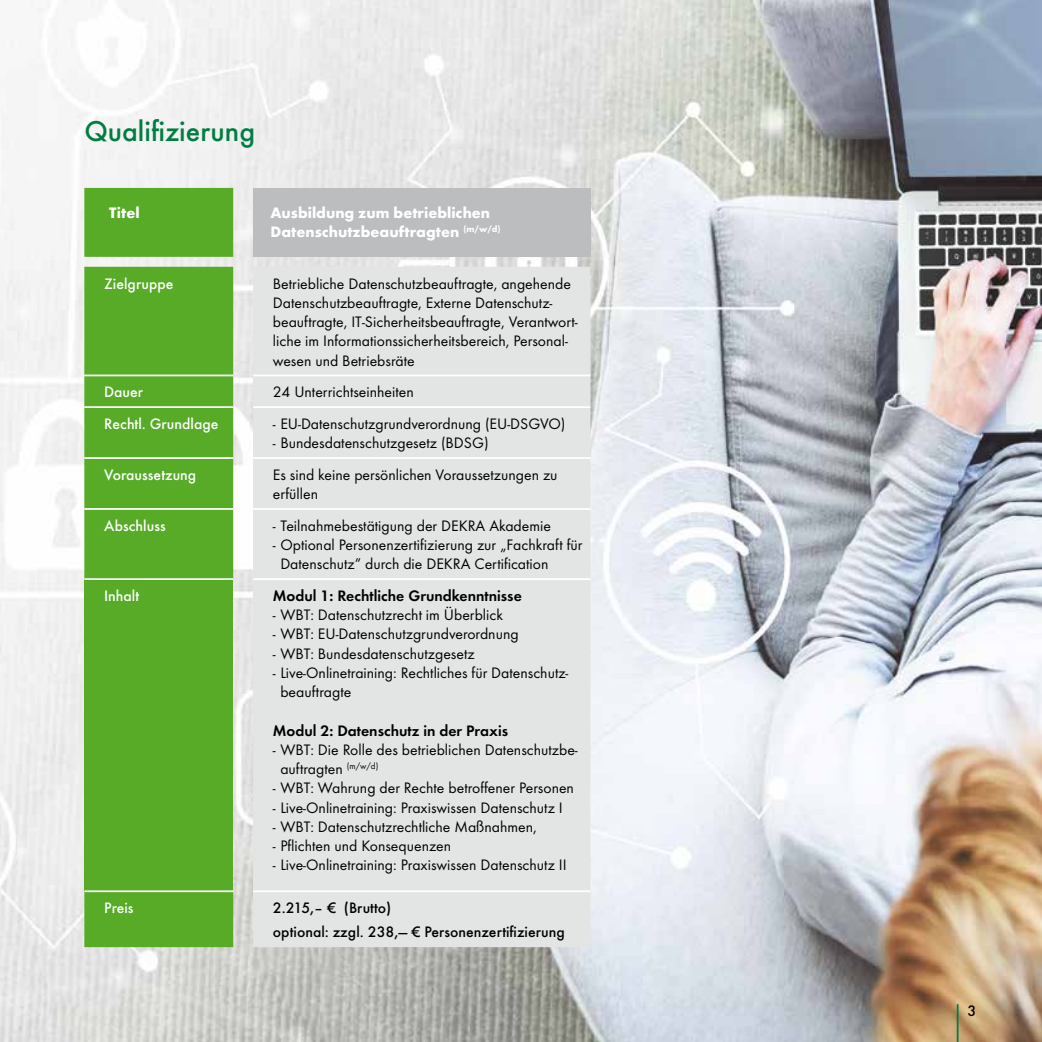
<style>
.page{position:relative;width:1042px;height:1042px;background:#fff}
.page>*{position:absolute;margin:0;border:0;box-sizing:border-box;transform-origin:0 0}
.t1{font:500 29.75px "Futura TOT";color:#007d40}
.t2{font:15.75px/19.2px "Futura TOT Boo";color:#000}
.t3{font:500 15.75px "Futura TOT";color:#fff}
.t4{font:700 15.75px/19.2px "Futura TOT";color:#fff}
.t5{font:15.75px "Futura TOT Dem";color:#000}
.t6{font:500 15.75px/24.2px "Futura TOT";color:#000}
</style>
<div class="page">
<img style="left:0;top:0;width:1042px;height:1042px">
<hr style="left:957px;top:1004px;width:1px;height:38px;background:#007d40">
<div style="left:84px;top:188px;width:149px;height:759px;background:#57ab27"></div>
<div style="left:253px;top:188px;width:337px;height:69px;background:#bbbdbe"></div>
<div style="left:253px;top:267px;width:337px;height:680px;background:#e3e4e4"></div>
<div style="left:84px;top:579px;width:149px;height:312px;background:#57ab27"></div>
<hr style="left:253px;top:374px;width:337px;height:2px;background:#fff">
<hr style="left:253px;top:406px;width:337px;height:2px;background:#fff">
<hr style="left:253px;top:457px;width:337px;height:2px;background:#fff">
<hr style="left:253px;top:508px;width:337px;height:2px;background:#fff">
<hr style="left:84px;top:374px;width:149px;height:2px;background:#fff">
<hr style="left:84px;top:406px;width:149px;height:2px;background:#fff">
<hr style="left:84px;top:457px;width:149px;height:2px;background:#fff">
<hr style="left:84px;top:508px;width:149px;height:2px;background:#fff">
<hr style="left:84px;top:578px;width:149px;height:2px;background:#fff">
<hr style="left:84px;top:890px;width:149px;height:2px;background:#fff">
<hr style="left:253px;top:578px;width:337px;height:2px;background:#fff">
<hr style="left:253px;top:890px;width:337px;height:2px;background:#fff">
<h1 class="t1" style="left:84px;top:114px;width:172px">Qualifizierung</h1>
<p class="t4" style="left:109px;top:203px;width:32px">Titel</p>
<p class="t4" style="left:270px;top:203px;width:232px">Ausbildung zum betrieblichen<br>Datenschutzbeauftragten <sup>(m/w/d)</sup></p>
<p class="t3" style="left:104px;top:274px;width:71px">Zielgruppe</p>
<p class="t2" style="left:273px;top:273px;width:306px">Betriebliche Datenschutzbeauftragte, angehende Datenschutzbeauftragte, Externe Datenschutz&shy;beauftragte, IT-Sicherheitsbeauftragte, Verantwort&shy;liche im Informationssicherheitsbereich, Personal&shy;wesen und Betriebsräte</p>
<p class="t3" style="left:104px;top:383px;width:40px">Dauer</p>
<p class="t2" style="left:273px;top:382px;width:142px">24 Unterrichtseinheiten</p>
<p class="t3" style="left:104px;top:414px;width:116px">Rechtl. Grundlage</p>
<p class="t2" style="left:273px;top:414px;width:294px">- EU-Datenschutzgrundverordnung (EU-DSGVO)</p>
<p class="t2" style="left:273px;top:433px;width:217px">- Bundesdatenschutzgesetz (BDSG)</p>
<p class="t3" style="left:104px;top:465px;width:94px">Voraussetzung</p>
<p class="t2" style="left:273px;top:465px;width:286px">Es sind keine persönlichen Voraussetzungen zu erfüllen</p>
<p class="t3" style="left:104px;top:516px;width:63px">Abschluss</p>
<p class="t2" style="left:273px;top:516px;width:280px">- Teilnahmebestätigung der DEKRA Akademie</p>
<p class="t2" style="left:280px;top:535px;width:304px;text-indent:-7px">- Optional Personenzertifizierung zur „Fachkraft für<br>Datenschutz“ durch die DEKRA Certification</p>
<p class="t3" style="left:104px;top:586px;width:37px">Inhalt</p>
<p class="t5" style="left:273px;top:586px;width:250px">Modul 1: Rechtliche Grundkenntnisse</p>
<p class="t2" style="left:273px;top:605px;width:232px">- WBT: Datenschutzrecht im Überblick</p>
<p class="t2" style="left:273px;top:624px;width:247px">- WBT: EU-Datenschutzgrundverordnung</p>
<p class="t2" style="left:273px;top:643px;width:203px">- WBT: Bundesdatenschutzgesetz</p>
<p class="t2" style="left:280px;top:663px;width:290px;text-indent:-7px">- Live-Onlinetraining: Rechtliches für Datenschutz&shy;beauftragte</p>
<p class="t5" style="left:273px;top:721px;width:237px">Modul 2: Datenschutz in der Praxis</p>
<p class="t2" style="left:280px;top:740px;width:299px;text-indent:-7px">- WBT: Die Rolle des betrieblichen Datenschutzbe&shy;auftragten <sup>(m/w/d)</sup></p>
<p class="t2" style="left:273px;top:778px;width:303px">- WBT: Wahrung der Rechte betroffener Personen</p>
<p class="t2" style="left:273px;top:797px;width:291px">- Live-Onlinetraining: Praxiswissen Datenschutz I</p>
<p class="t2" style="left:273px;top:817px;width:265px">- WBT: Datenschutzrechtliche Maßnahmen,</p>
<p class="t2" style="left:273px;top:836px;width:180px">- Pflichten und Konsequenzen</p>
<p class="t2" style="left:273px;top:855px;width:295px">- Live-Onlinetraining: Praxiswissen Datenschutz II</p>
<p class="t3" style="left:104px;top:898px;width:31px">Preis</p>
<p class="t6" style="left:273px;top:895px;width:293px">2.215,– € (Brutto)<br>optional: zzgl. 238,— € Personenzertifizierung</p>
<p class="t6" style="left:967px;top:999px;width:10px">3</p>
</div>
